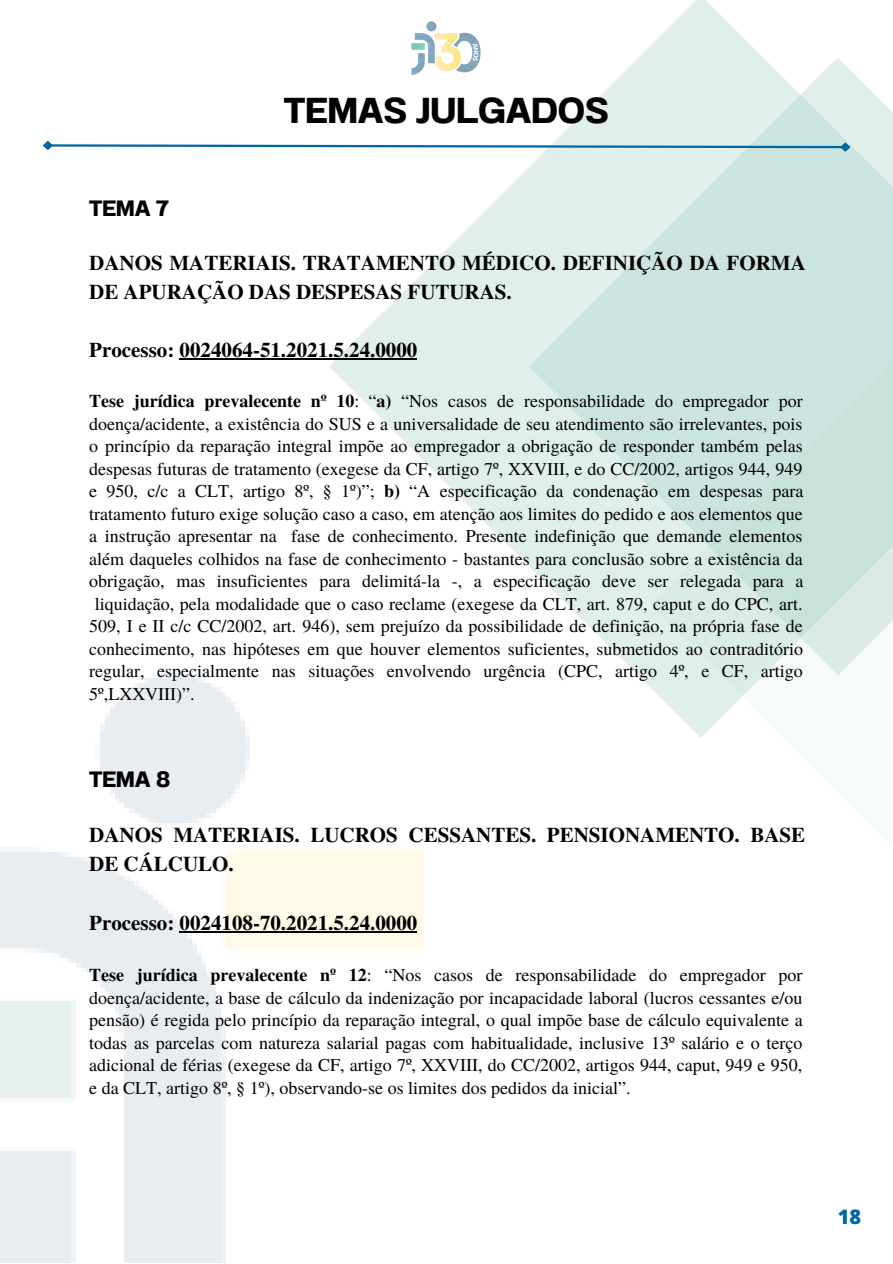
<style>
.page{position:relative;width:893px;height:1264px;background:#fff}
.page>*{position:absolute;margin:0;border:0;box-sizing:border-box;transform-origin:0 0}
.t1{font:700 36px "Anantason";color:#000}
.t2{font:700 22.2px "Anantason";color:#000}
.t3{font:700 21px/29.2px "Te X Gyre Termes";color:#000}
.t4{font:800 19.95px "Open Sans";color:#0067a0}
.t5{font:18px/22.5px "Te X Gyre Termes";color:#000;text-align:justify}
.s1{font-weight:700}
</style>
<div class="page">
<svg style="left:329px;top:0;width:434px;height:687px"></svg>
<svg style="left:529px;top:58px;width:363px;height:617px;background:#daebe8"></svg>
<svg style="left:650px;top:362px;width:242px;height:376px;background:#d6e9e5"></svg>
<img style="left:0;top:673px;width:501px;height:589px">
<svg style="left:43px;top:139px;width:808px;height:15px"></svg>
<img style="left:402px;top:14px;width:89px;height:61px">
<hr style="left:179px;top:358px;width:238px;height:2px;background:#000">
<hr style="left:179px;top:931px;width:238px;height:1px;background:#000">
<p class="t2" style="left:89px;top:195px;width:81px">TEMA 7</p>
<p class="t1" style="left:284px;top:89px;width:326px">TEMAS JULGADOS</p>
<p class="t3" style="left:89px;top:247px;width:718px">DANOS MATERIAIS. TRATAMENTO MÉDICO. DEFINIÇÃO DA FORMA<br>DE APURAÇÃO DAS DESPESAS FUTURAS.</p>
<p class="t3" style="left:89px;top:334px;width:329px">Processo: 0024064-51.2021.5.24.0000</p>
<p class="t5" style="left:89px;top:389px;width:715px"><span class="s1">Tese jurídica prevalecente nº 10</span>: “<span class="s1">a)</span> “Nos casos de responsabilidade do empregador por</p>
<p class="t5" style="left:89px;top:411px;width:714px">doença/acidente, a existência do SUS e a universalidade de seu atendimento são irrelevantes, pois</p>
<p class="t5" style="left:89px;top:434px;width:714px">o princípio da reparação integral impõe ao empregador a obrigação de responder também pelas</p>
<p class="t5" style="left:89px;top:456px;width:714px">despesas futuras de tratamento (exegese da CF, artigo 7º, XXVIII, e do CC/2002, artigos 944, 949</p>
<p class="t5" style="left:89px;top:479px;width:715px">e 950, c/c a CLT, artigo 8º, § 1º)”; <span class="s1">b)</span> “A especificação da condenação em despesas para</p>
<p class="t5" style="left:89px;top:501px;width:715px">tratamento futuro exige solução caso a caso, em atenção aos limites do pedido e aos elementos que</p>
<p class="t5" style="left:89px;top:524px;width:714px">a instrução apresentar na fase de conhecimento. Presente indefinição que demande elementos</p>
<p class="t5" style="left:89px;top:546px;width:715px">além daqueles colhidos na fase de conhecimento - bastantes para conclusão sobre a existência da</p>
<p class="t5" style="left:89px;top:569px;width:715px">obrigação, mas insuficientes para delimitá-la -, a especificação deve ser relegada para a</p>
<p class="t5" style="left:95px;top:591px;width:709px">liquidação, pela modalidade que o caso reclame (exegese da CLT, art. 879, caput e do CPC, art.</p>
<p class="t5" style="left:89px;top:614px;width:715px">509, I e II c/c CC/2002, art. 946), sem prejuízo da possibilidade de definição, na própria fase de</p>
<p class="t5" style="left:89px;top:636px;width:715px">conhecimento, nas hipóteses em que houver elementos suficientes, submetidos ao contraditório</p>
<p class="t5" style="left:89px;top:659px;width:715px">regular, especialmente nas situações envolvendo urgência (CPC, artigo 4º, e CF, artigo</p>
<p class="t5" style="left:89px;top:681px;width:107px">5º,LXXVIII)”.</p>
<p class="t2" style="left:89px;top:766px;width:82px">TEMA 8</p>
<p class="t3" style="left:89px;top:819px;width:717px">DANOS MATERIAIS. LUCROS CESSANTES. PENSIONAMENTO. BASE<br>DE CÁLCULO.</p>
<p class="t3" style="left:89px;top:907px;width:329px">Processo: 0024108-70.2021.5.24.0000</p>
<p class="t5" style="left:89px;top:963px;width:715px"><span class="s1">Tese jurídica prevalecente nº 12</span>: “Nos casos de responsabilidade do empregador por doença/acidente, a base de cálculo da indenização por incapacidade laboral (lucros cessantes e/ou pensão) é regida pelo princípio da reparação integral, o qual impõe base de cálculo equivalente a todas as parcelas com natureza salarial pagas com habitualidade, inclusive 13º salário e o terço adicional de férias (exegese da CF, artigo 7º, XXVIII, do CC/2002, artigos 944, caput, 949 e 950, e da CLT, artigo 8º, § 1º), observando-se os limites dos pedidos da inicial”.</p>
<p class="t4" style="left:837px;top:1202px;width:25px">18</p>
</div>
